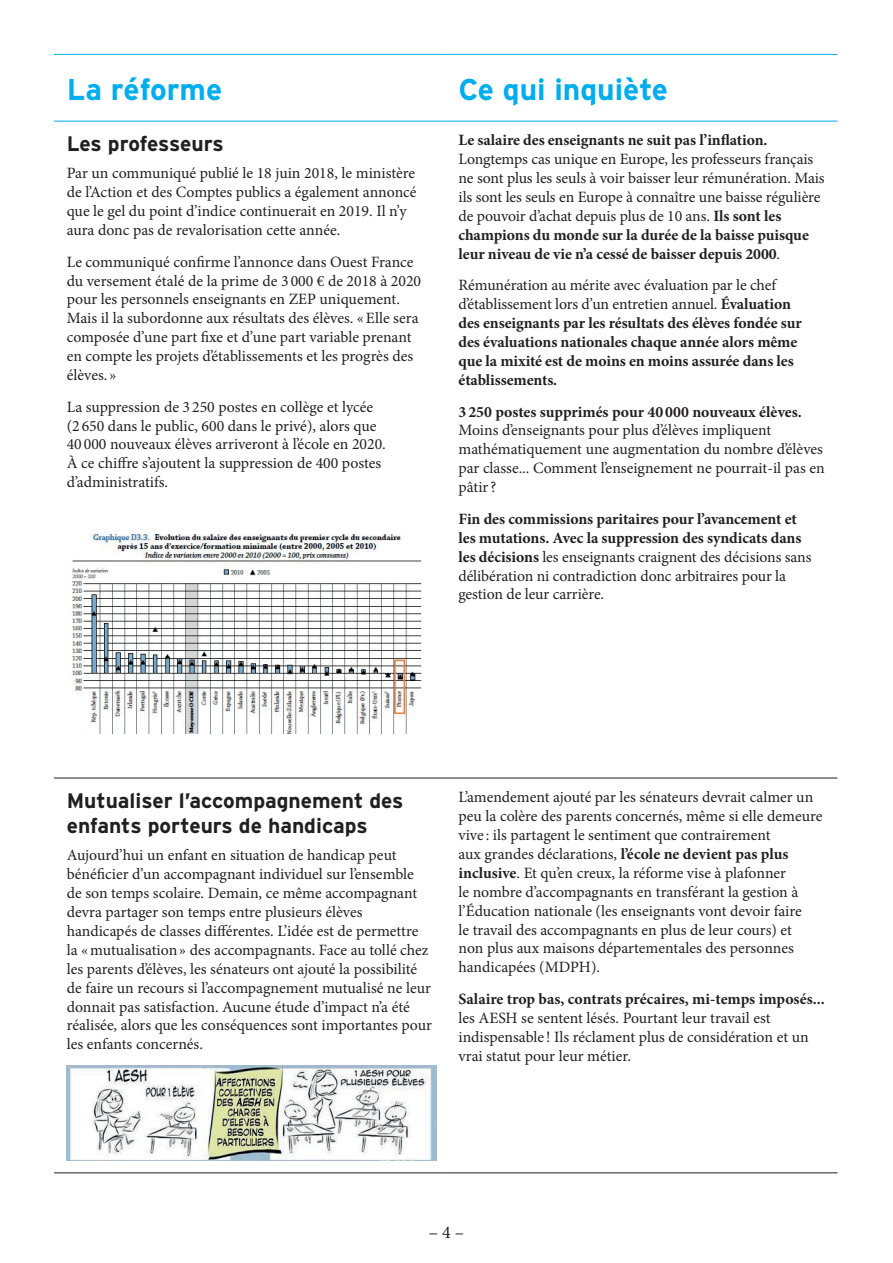
<style>
.page{position:relative;width:893px;height:1263px;background:#fff}
.page>*{position:absolute;margin:0;border:0;box-sizing:border-box;transform-origin:0 0}
.t1{font:700 30px "Interstate";color:#00aeef}
.t2{font:700 21px/25.2px "Interstate";color:#231f20}
.t3{font:18px "Minion Pro";color:#231f20}
.t4{font:15.75px/18.9px "Minion Pro";color:#231f20}
.t5{font:700 15.75px/18.9px "Minion Pro";letter-spacing:-.005em;color:#231f20}
.s1{font-weight:700}
.s2{font-weight:400}
</style>
<div class="page">
<hr style="left:54px;top:54px;width:392px;height:1px;background:#00aeef">
<hr style="left:446px;top:54px;width:391px;height:1px;background:#00aeef">
<hr style="left:54px;top:121px;width:392px;height:1px;background:#00aeef">
<hr style="left:446px;top:121px;width:391px;height:1px;background:#00aeef">
<hr style="left:54px;top:778px;width:392px;height:1px;background:#231f20">
<hr style="left:446px;top:778px;width:391px;height:1px;background:#231f20">
<hr style="left:54px;top:1172px;width:392px;height:1px;background:#231f20">
<hr style="left:446px;top:1172px;width:391px;height:1px;background:#231f20">
<img style="left:71px;top:535px;width:351px;height:199px">
<img style="left:67px;top:1065px;width:369px;height:95px">
<h1 class="t1" style="left:67px;top:73px;width:157px">La réforme</h1>
<h1 class="t1" style="left:458px;top:73px;width:211px">Ce qui inquiète</h1>
<h2 class="t2" style="left:67px;top:131px;width:158px">Les professeurs</h2>
<p class="t4" style="left:67px;top:164px;width:351px">Par un communiqué publié le 18 juin 2018, le ministère de l’Action et des Comptes publics a également annoncé que le gel du point d’indice continuerait en 2019. Il n’y aura donc pas de revalorisation cette année.</p>
<p class="t4" style="left:67px;top:252px;width:356px">Le communiqué confirme l’annonce dans Ouest France du versement étalé de la prime de 3 000 € de 2018 à 2020 pour les personnels enseignants en ZEP uniquement.<br>Mais il la subordonne aux résultats des élèves. «Elle sera composée d’une part fixe et d’une part variable prenant en compte les projets d’établissements et les progrès des élèves. »</p>
<p class="t4" style="left:67px;top:397px;width:321px">La suppression de 3 250 postes en collège et lycée (2 650 dans le public, 600 dans le privé), alors que 40 000 nouveaux élèves arriveront à l’école en 2020.<br>À ce chiffre s’ajoutent la suppression de 400 postes d’administratifs.</p>
<p class="t5" style="left:458px;top:131px;width:311px">Le salaire des enseignants ne suit pas l’inflation.</p>
<p class="t4" style="left:458px;top:150px;width:368px">Longtemps cas unique en Europe, les professeurs français ne sont plus les seuls à voir baisser leur rémunération. Mais ils sont les seuls en Europe à connaître une baisse régulière de pouvoir d’achat depuis plus de 10 ans. <span class="s1">Ils sont les champions du monde sur la durée de la baisse puisque leur niveau de vie n’a cessé de baisser depuis 2000</span>.</p>
<p class="t5" style="left:458px;top:276px;width:345px"><span class="s2">Rémunération au mérite avec évaluation par le chef d’établissement lors d’un entretien annuel.</span> Évaluation des enseignants par les résultats des élèves fondée sur des évaluations nationales chaque année alors même que la mixité est de moins en moins assurée dans les établissements.</p>
<p class="t5" style="left:458px;top:402px;width:345px">3 250 postes supprimés pour 40 000 nouveaux élèves.</p>
<p class="t4" style="left:458px;top:421px;width:368px">Moins d’enseignants pour plus d’élèves impliquent mathématiquement une augmentation du nombre d’élèves par classe... Comment l’enseignement ne pourrait-il pas en pâtir?</p>
<p class="t4" style="left:458px;top:509px;width:354px"><span class="s1">Fin des commissions paritaires pour l’avancement et les mutations. Avec la suppression des syndicats dans les décisions</span> les enseignants craignent des décisions sans délibération ni contradiction donc arbitraires pour la gestion de leur carrière.</p>
<h2 class="t2" style="left:67px;top:788px;width:338px">Mutualiser l’accompagnement des enfants porteurs de handicaps</h2>
<p class="t4" style="left:67px;top:846px;width:367px">Aujourd’hui un enfant en situation de handicap peut bénéficier d’un accompagnant individuel sur l’ensemble de son temps scolaire. Demain, ce même accompagnant devra partager son temps entre plusieurs élèves handicapés de classes différentes. L’idée est de permettre la «mutualisation» des accompagnants. Face au tollé chez les parents d’élèves, les sénateurs ont ajouté la possibilité de faire un recours si l’accompagnement mutualisé ne leur donnait pas satisfaction. Aucune étude d’impact n’a été réalisée, alors que les conséquences sont importantes pour les enfants concernés.</p>
<p class="t4" style="left:458px;top:788px;width:365px">L’amendement ajouté par les sénateurs devrait calmer un peu la colère des parents concernés, même si elle demeure vive : ils partagent le sentiment que contrairement<br>aux grandes déclarations, <span class="s1">l’école ne devient pas plus inclusive</span>. Et qu’en creux, la réforme vise à plafonner<br>le nombre d’accompagnants en transférant la gestion à l’Éducation nationale (les enseignants vont devoir faire<br>le travail des accompagnants en plus de leur cours) et<br>non plus aux maisons départementales des personnes handicapées (MDPH).</p>
<p class="t5" style="left:458px;top:989px;width:368px">Salaire trop bas, contrats précaires, mi-temps imposés...</p>
<p class="t4" style="left:458px;top:1008px;width:352px">les AESH se sentent lésés. Pourtant leur travail est indispensable ! Ils réclament plus de considération et un vrai statut pour leur métier.</p>
<p class="t3" style="left:429px;top:1220px;width:37px">– 4 –</p>
</div>
